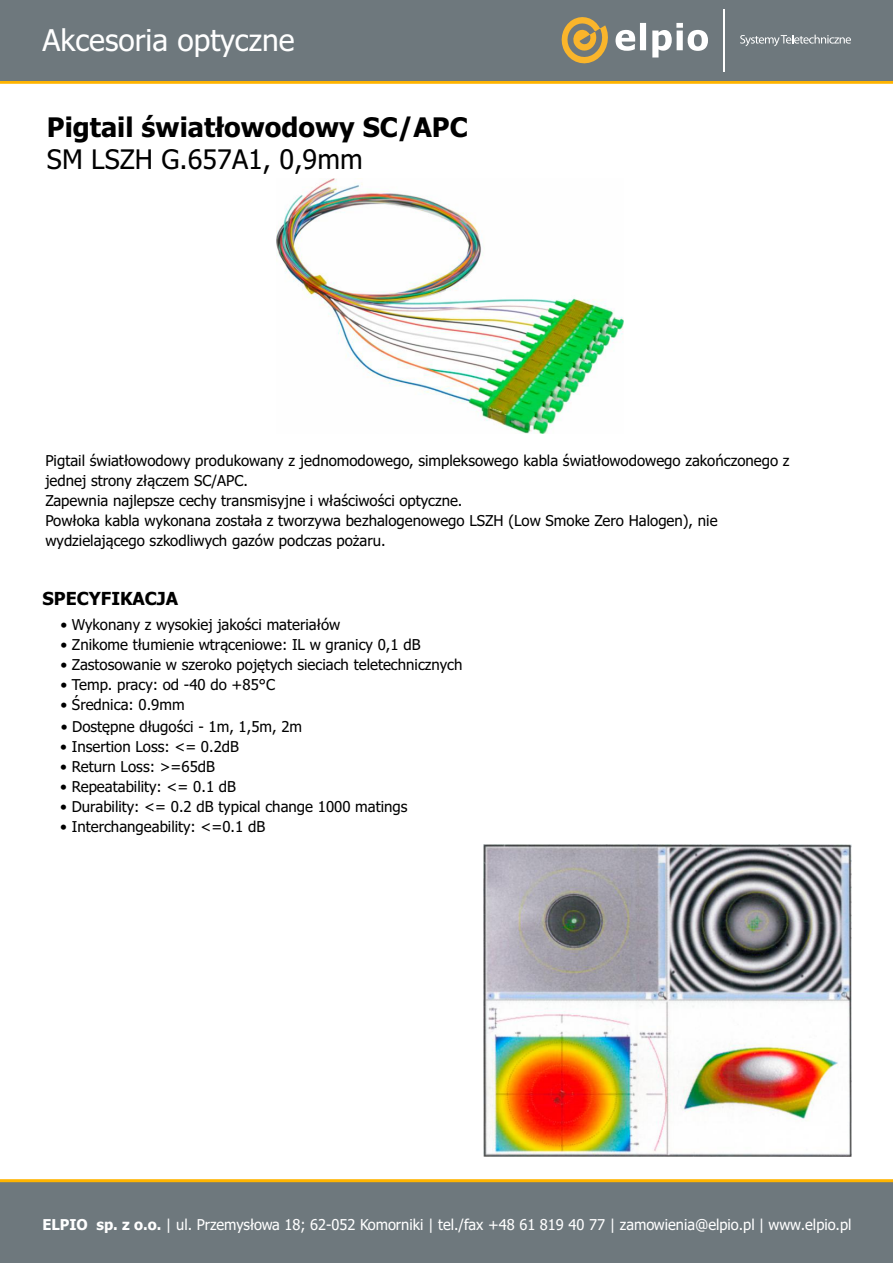
<style>
.page{position:relative;width:893px;height:1263px;background:#fff}
.page>*{position:absolute;margin:0;border:0;box-sizing:border-box;transform-origin:0 0}
.t1{font:30px "Tahoma";color:#fff}
.t2{font:700 27px "Tahoma";color:#000}
.t3{font:27px "Tahoma";color:#000}
.t4{font:700 18px "Tahoma";color:#000}
.t5{font:15px/20px "Tahoma";color:#000}
.t6{font:15px "Tahoma";color:#fff}
.s1{font-weight:700}
</style>
<div class="page">
<hr style="left:0;top:81px;width:893px;height:3px;background:#ffb400">
<div style="left:0;top:0;width:893px;height:81px;background:#6e787d"></div>
<hr style="left:723px;top:9px;width:1px;height:62px;background:#fff">
<svg style="left:561px;top:17px;width:147px;height:47px"></svg>
<svg style="left:740px;top:35px;width:111px;height:11px"></svg>
<div style="left:0;top:1182px;width:893px;height:81px;background:#6e787d"></div>
<hr style="left:0;top:1179px;width:893px;height:3px;background:#ffb400">
<img style="left:483px;top:844px;width:368px;height:313px">
<img style="left:276px;top:178px;width:347px;height:256px">
<h1 class="t1" style="left:43px;top:28px;width:254px">Akcesoria optyczne</h1>
<h2 class="t2" style="left:47px;top:116px;width:422px">Pigtail światłowodowy SC/APC</h2>
<h2 class="t3" style="left:47px;top:149px;width:317px">SM LSZH G.657A1, 0,9mm</h2>
<p class="t5" style="left:45px;top:452px;width:746px">Pigtail światłowodowy produkowany z jednomodowego, simpleksowego kabla światłowodowego zakończonego z jednej strony złączem SC/APC.<br>Zapewnia najlepsze cechy transmisyjne i właściwości optyczne.<br>Powłoka kabla wykonana została z tworzywa bezhalogenowego LSZH (Low Smoke Zero Halogen), nie wydzielającego szkodliwych gazów podczas pożaru.</p>
<p class="t4" style="left:43px;top:591px;width:137px">SPECYFIKACJA</p>
<p class="t5" style="left:60px;top:616px;width:281px">• Wykonany z wysokiej jakości materiałów</p>
<p class="t5" style="left:60px;top:636px;width:362px">• Znikome tłumienie wtrąceniowe: IL w granicy 0,1 dB</p>
<p class="t5" style="left:60px;top:656px;width:403px">• Zastosowanie w szeroko pojętych sieciach teletechnicznych</p>
<p class="t5" style="left:60px;top:676px;width:216px">• Temp. pracy: od -40 do +85°C</p>
<p class="t5" style="left:60px;top:696px;width:126px">• Średnica: 0.9mm</p>
<p class="t5" style="left:61px;top:718px;width:243px">• Dostępne długości - 1m, 1,5m, 2m</p>
<p class="t5" style="left:60px;top:738px;width:180px">• Insertion Loss: &lt;= 0.2dB</p>
<p class="t5" style="left:60px;top:758px;width:156px">• Return Loss: &gt;=65dB</p>
<p class="t5" style="left:60px;top:778px;width:177px">• Repeatability: &lt;= 0.1 dB</p>
<p class="t5" style="left:60px;top:798px;width:349px">• Durability: &lt;= 0.2 dB typical change 1000 matings</p>
<p class="t5" style="left:60px;top:818px;width:206px">• Interchangeability: &lt;=0.1 dB</p>
<p class="t6" style="left:43px;top:1218px;width:810px"><span class="s1">ELPIO sp. z o.o.</span> | ul. Przemysłowa 18; 62-052 Komorniki | tel./fax +48 61 819 40 77 | zamowienia@elpio.pl | www.elpio.pl</p>
</div>
